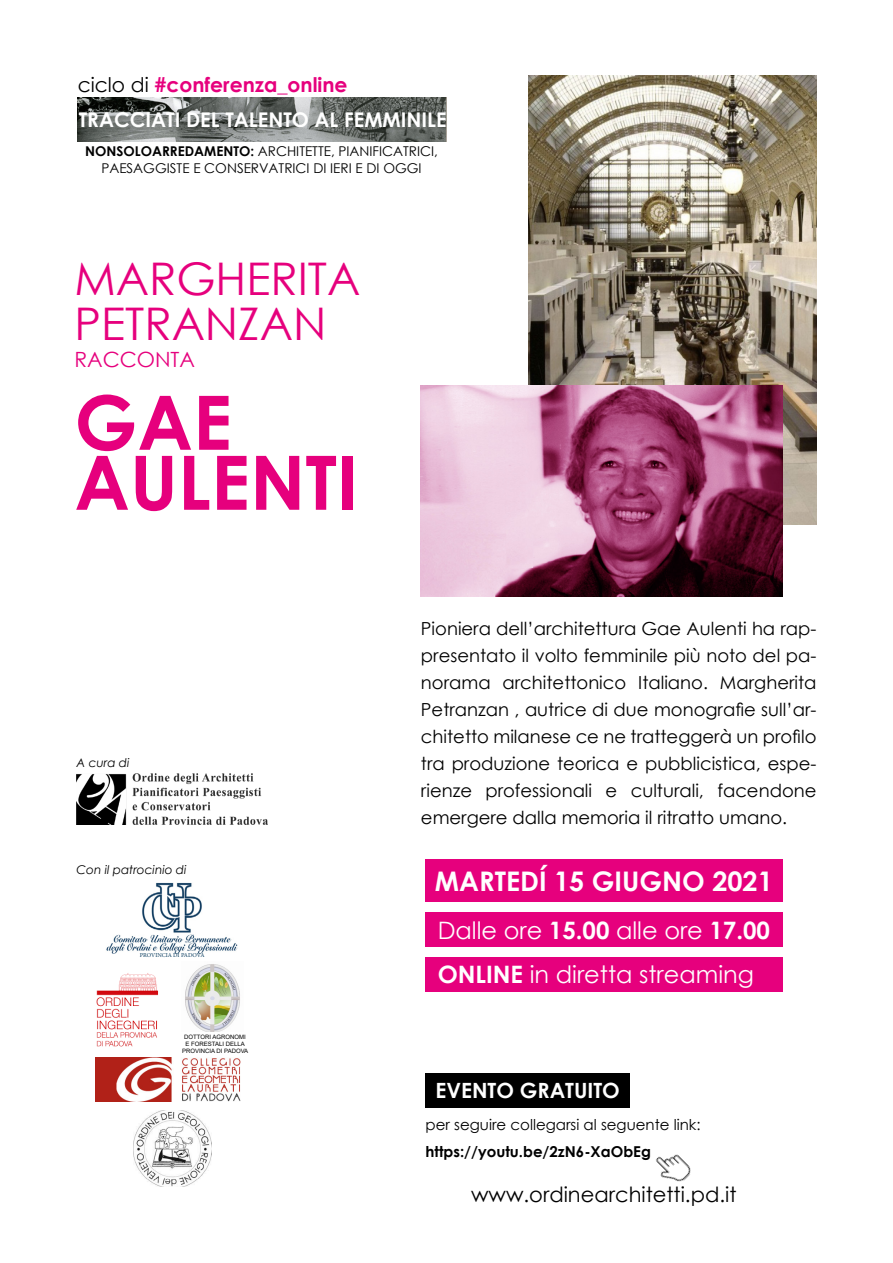
<style>
.page{position:relative;width:893px;height:1263px;background:#fff}
.page>*{position:absolute;margin:0;border:0;box-sizing:border-box;transform-origin:0 0}
.t1{font:700 75px/60px "Century Gothic";color:#e6007d}
.t2{font:45px/45px "Century Gothic";color:#e6007d}
.t3{font:700 27px "Century Gothic";color:#fff}
.t4{font:24px "Century Gothic";color:#fff}
.t5{font:21px "Century Gothic";color:#000}
.t6{font:700 21px "Century Gothic";color:#fff}
.t7{font:21px "Century Gothic";color:#e6007d}
.t8{font:700 20.25px "Century Gothic";color:#fff}
.t9{font:700 20.25px "Century Gothic";color:#e6007d}
.t10{font:18px/27px "Century Gothic";color:#000;text-align:justify}
.t11{font:15px "Century Gothic";color:#000}
.t12{font:700 15px "Century Gothic";color:#000}
.t13{font:13.5px/16.2px "Century Gothic";color:#000;text-align:center}
.t14{font:italic 12px "Century Gothic";color:#000}
.t15{font:6px/7.2px "Arial";color:#000;text-align:center}
.t16{font:6px "Minion Pro";letter-spacing:-.01em;color:#093c5e}
.s1{font-weight:400;color:#000}
.s2{font-weight:700}
</style>
<div class="page">
<img style="left:78px;top:98px;width:368px;height:43px">
<div style="left:425px;top:860px;width:357px;height:42px;background:#e6007d"></div>
<div style="left:425px;top:913px;width:357px;height:34px;background:#e6007d"></div>
<div style="left:425px;top:957px;width:357px;height:34px;background:#e6007d"></div>
<img style="left:77px;top:774px;width:191px;height:50px">
<img style="left:95px;top:973px;width:63px;height:90px">
<img style="left:185px;top:964px;width:55px;height:68px">
<img style="left:106px;top:882px;width:132px;height:71px">
<img style="left:96px;top:1057px;width:145px;height:44px">
<img style="left:133px;top:1110px;width:78px;height:76px">
<div style="left:426px;top:1073px;width:204px;height:34px;background:#000"></div>
<img style="left:656px;top:1154px;width:35px;height:28px">
<img style="left:529px;top:75px;width:287px;height:450px">
<img style="left:421px;top:386px;width:361px;height:211px">
<p class="t9" style="left:78px;top:69px;width:271px"><span class="s1">ciclo di</span> #conferenza_online</p>
<p class="t8" style="left:79px;top:104px;width:369px">TRACCIATI DEL TALENTO AL FEMMINILE</p>
<p class="t13" style="left:85px;top:143px;width:354px"><span class="s2">NONSOLOARREDAMENTO:</span> ARCHITETTE, PIANIFICATRICI,<br>PAESAGGISTE E CONSERVATRICI DI IERI E DI OGGI</p>
<h2 class="t2" style="left:74px;top:256px;width:288px">MARGHERITA<br>PETRANZAN</h2>
<p class="t7" style="left:74px;top:345px;width:122px">RACCONTA</p>
<h1 class="t1" style="left:74px;top:389px;width:285px">GAE<br>AULENTI</h1>
<p class="t14" style="left:77px;top:754px;width:55px">A cura di</p>
<p class="t14" style="left:77px;top:862px;width:111px">Con il patrocinio di</p>
<p class="t16" style="left:140px;top:951px;width:66px">PROVINCIA DI PADOVA</p>
<p class="t15" style="left:182px;top:1033px;width:68px">DOTTORI AGRONOMI<br>E FORESTALI DELLA<br>PROVINCIA DI PADOVA</p>
<p class="t10" style="left:421px;top:615px;width:397px">Pioniera dell’architettura Gae Aulenti ha rap&shy;presentato il volto femminile più noto del pa&shy;norama architettonico Italiano. Margherita Petranzan , autrice di due monografie sull’ar&shy;chitetto milanese ce ne tratteggerà un profilo tra produzione teorica e pubblicistica, espe&shy;rienze professionali e culturali, facendone emergere dalla memoria il ritratto umano.</p>
<h3 class="t3" style="left:435px;top:861px;width:340px">MARTEDÍ 15 GIUGNO 2021</h3>
<h3 class="t4" style="left:438px;top:913px;width:334px">Dalle ore <span class="s2">15.00</span> alle ore <span class="s2">17.00</span></h3>
<h3 class="t4" style="left:438px;top:958px;width:318px"><span class="s2">ONLINE</span> in diretta streaming</h3>
<p class="t6" style="left:435px;top:1075px;width:186px">EVENTO GRATUITO</p>
<p class="t11" style="left:426px;top:1114px;width:276px">per seguire collegarsi al seguente link:</p>
<p class="t12" style="left:426px;top:1140px;width:227px">https://youtu.be/2zN6-XaObEg</p>
<p class="t5" style="left:471px;top:1180px;width:267px">www.ordinearchitetti.pd.it</p>
</div>
